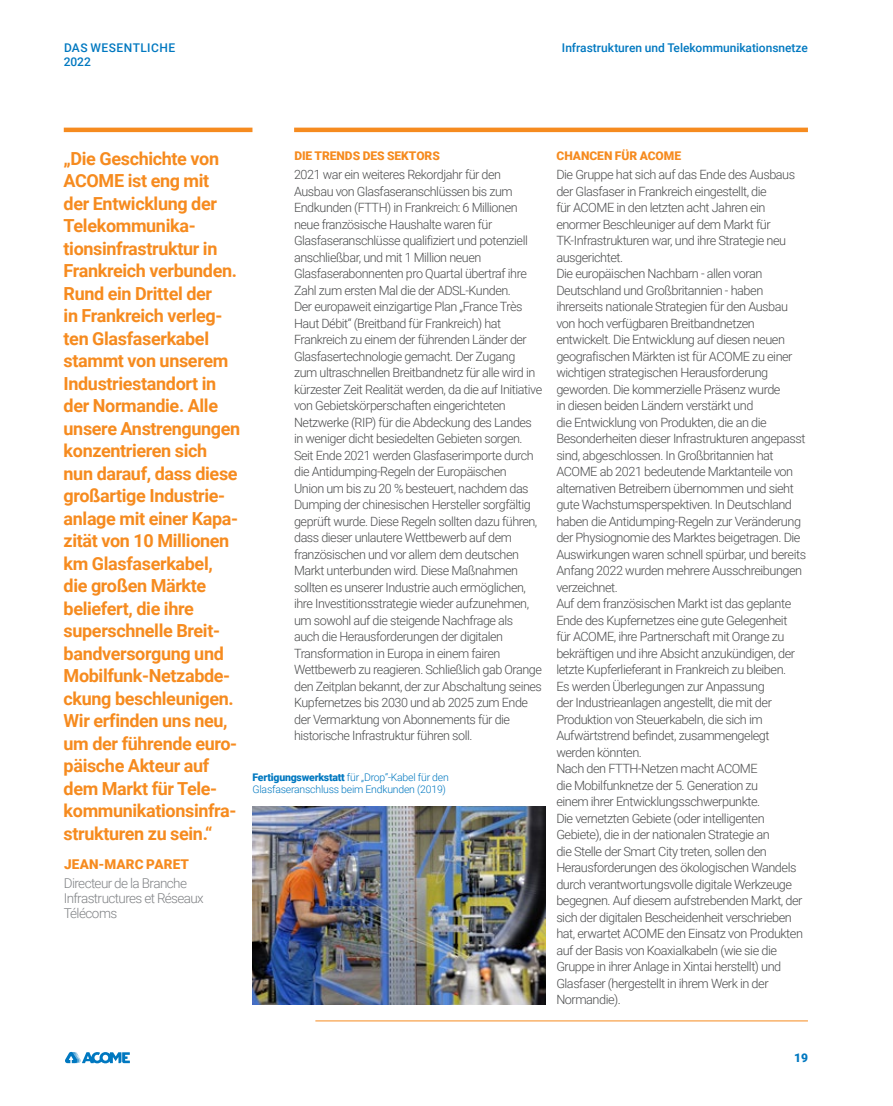
<style>
.page{position:relative;width:893px;height:1106px;background:#fff}
.page>*{position:absolute;margin:0;border:0;box-sizing:border-box;transform-origin:0 0}
.t1{font:700 18px/22.5px "Roboto";letter-spacing:-.02em;color:#f68b1f}
.t2{font:300 13.5px/15px "Roboto";letter-spacing:-.045em;color:#808285}
.t3{font:900 13.5px "Roboto";letter-spacing:.015em;color:#f68b1f}
.t4{font:300 12.75px/16.5px "Roboto";letter-spacing:-.035em;color:#4b4c4d}
.t5{font:500 12px "Roboto";color:#0078c0}
.t6{font:900 12px "Roboto";color:#f68b1f}
.t7{font:500 12px "Roboto";letter-spacing:.035em;color:#0078c0}
.t8{font:900 12px "Roboto";color:#0078c0}
.t9{font:300 10.5px/12px "Roboto";letter-spacing:-.02em;color:#0078c0}
.s1{font-weight:900}
</style>
<div class="page">
<img style="left:252px;top:806px;width:294px;height:198px">
<hr style="left:64px;top:128px;width:188px;height:4px;background:#f68b1f">
<hr style="left:294px;top:128px;width:514px;height:4px;background:#f68b1f">
<hr style="left:315px;top:1020px;width:493px;height:1px;background:#f68b1f">
<svg style="left:65px;top:1051px;width:65px;height:12px"></svg>
<p class="t7" style="left:64px;top:39px;width:113px">DAS WESENTLICHE</p>
<p class="t5" style="left:64px;top:54px;width:29px">2022</p>
<p class="t5" style="left:562px;top:39px;width:247px">Infrastrukturen und Telekommunikationsnetze</p>
<p class="t1" style="left:64px;top:146px;width:178px">„Die Geschichte von<br>ACOME ist eng mit<br>der Entwicklung der<br>Telekommunika&shy;tionsinfrastruktur in<br>Frankreich verbunden.<br>Rund ein Drittel der<br>in Frankreich verleg&shy;ten Glasfaserkabel stammt von unserem<br>Industriestandort in der Normandie. Alle unsere Anstrengungen konzentrieren sich nun darauf, dass diese großartige Industrie&shy;anlage mit einer Kapa&shy;zität von 10 Millionen km Glasfaserkabel, die großen Märkte beliefert, die ihre superschnelle Breit&shy;bandversorgung und<br>Mobilfunk-Netzabde&shy;ckung beschleunigen.<br>Wir erfinden uns neu, um der führende euro&shy;päische Akteur auf dem Markt für Tele&shy;kommunikationsinfra&shy;strukturen zu sein.“</p>
<p class="t3" style="left:64px;top:854px;width:127px">JEAN-MARC PARET</p>
<p class="t2" style="left:64px;top:875px;width:142px">Directeur de la Branche<br>Infrastructures et Réseaux<br>Télécoms</p>
<p class="t6" style="left:294px;top:147px;width:147px">DIE TRENDS DES SEKTORS</p>
<p class="t4" style="left:294px;top:166px;width:250px">2021 war ein weiteres Rekordjahr für den Ausbau von Glasfaseranschlüssen bis zum Endkunden (FTTH) in Frankreich: 6 Millionen neue französische Haushalte waren für Glasfaseranschlüsse qualifiziert und potenziell anschließbar, und mit 1 Million neuen Glasfaserabonnenten pro Quartal übertraf ihre Zahl zum ersten Mal die der ADSL-Kunden.<br>Der europaweit einzigartige Plan „France Très Haut Débit“ (Breitband für Frankreich) hat Frankreich zu einem der führenden Länder der Glasfasertechnologie gemacht. Der Zugang<br>zum ultraschnellen Breitbandnetz für alle wird in kürzester Zeit Realität werden, da die auf Initiative von Gebietskörperschaften eingerichteten Netzwerke (RIP) für die Abdeckung des Landes in weniger dicht besiedelten Gebieten sorgen.<br>Seit Ende 2021 werden Glasfaserimporte durch die Antidumping-Regeln der Europäischen<br>Union um bis zu 20 % besteuert, nachdem das Dumping der chinesischen Hersteller sorgfältig geprüft wurde. Diese Regeln sollten dazu führen, dass dieser unlautere Wettbewerb auf dem französischen und vor allem dem deutschen Markt unterbunden wird. Diese Maßnahmen sollten es unserer Industrie auch ermöglichen, ihre Investitionsstrategie wieder aufzunehmen, um sowohl auf die steigende Nachfrage als auch die Herausforderungen der digitalen Transformation in Europa in einem fairen Wettbewerb zu reagieren. Schließlich gab Orange den Zeitplan bekannt, der zur Abschaltung seines Kupfernetzes bis 2030 und ab 2025 zum Ende der Vermarktung von Abonnements für die historische Infrastruktur führen soll.</p>
<p class="t9" style="left:252px;top:771px;width:198px"><span class="s1">Fertigungswerkstatt</span> für „Drop“-Kabel für den<br>Glasfaseranschluss beim Endkunden (2019)</p>
<p class="t6" style="left:557px;top:147px;width:126px">CHANCEN FÜR ACOME</p>
<p class="t4" style="left:556px;top:166px;width:251px">Die Gruppe hat sich auf das Ende des Ausbaus der Glasfaser in Frankreich eingestellt, die<br>für ACOME in den letzten acht Jahren ein enormer Beschleuniger auf dem Markt für TK-Infrastrukturen war, und ihre Strategie neu ausgerichtet.<br>Die europäischen Nachbarn - allen voran Deutschland und Großbritannien - haben ihrerseits nationale Strategien für den Ausbau von hoch verfügbaren Breitbandnetzen entwickelt. Die Entwicklung auf diesen neuen geografischen Märkten ist für ACOME zu einer wichtigen strategischen Herausforderung geworden. Die kommerzielle Präsenz wurde<br>in diesen beiden Ländern verstärkt und<br>die Entwicklung von Produkten, die an die Besonderheiten dieser Infrastrukturen angepasst sind, abgeschlossen. In Großbritannien hat ACOME ab 2021 bedeutende Marktanteile von alternativen Betreibern übernommen und sieht gute Wachstumsperspektiven. In Deutschland haben die Antidumping-Regeln zur Veränderung der Physiognomie des Marktes beigetragen. Die Auswirkungen waren schnell spürbar, und bereits Anfang 2022 wurden mehrere Ausschreibungen verzeichnet.<br>Auf dem französischen Markt ist das geplante Ende des Kupfernetzes eine gute Gelegenheit<br>für ACOME, ihre Partnerschaft mit Orange zu bekräftigen und ihre Absicht anzukündigen, der letzte Kupferlieferant in Frankreich zu bleiben.<br>Es werden Überlegungen zur Anpassung<br>der Industrieanlagen angestellt, die mit der Produktion von Steuerkabeln, die sich im Aufwärtstrend befindet, zusammengelegt werden könnten.<br>Nach den FTTH-Netzen macht ACOME<br>die Mobilfunknetze der 5. Generation zu<br>einem ihrer Entwicklungsschwerpunkte.<br>Die vernetzten Gebiete (oder intelligenten Gebiete), die in der nationalen Strategie an<br>die Stelle der Smart City treten, sollen den Herausforderungen des ökologischen Wandels durch verantwortungsvolle digitale Werkzeuge begegnen. Auf diesem aufstrebenden Markt, der sich der digitalen Bescheidenheit verschrieben hat, erwartet ACOME den Einsatz von Produkten auf der Basis von Koaxialkabeln (wie sie die Gruppe in ihrer Anlage in Xintai herstellt) und Glasfaser (hergestellt in ihrem Werk in der Normandie).</p>
<p class="t8" style="left:794px;top:1049px;width:15px">19</p>
</div>
